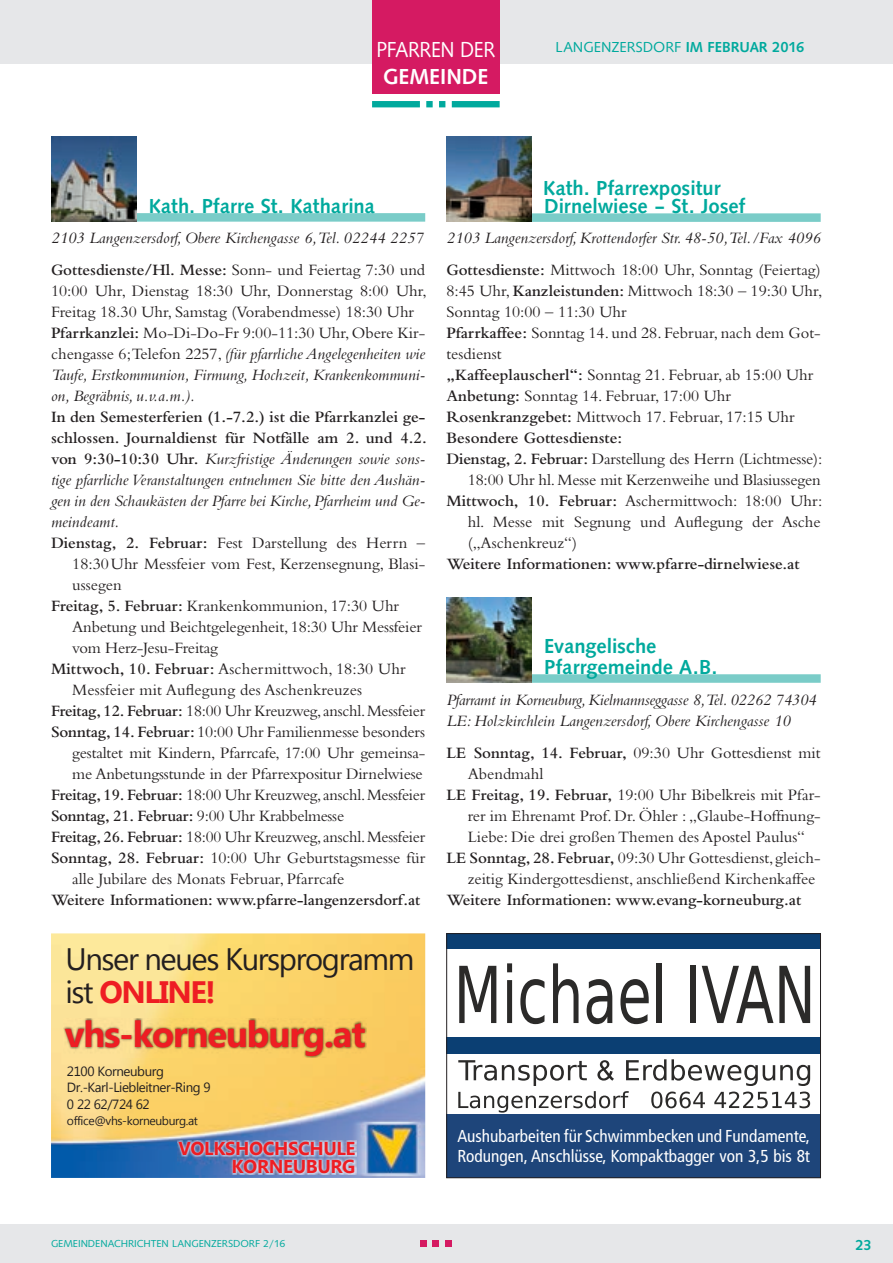
<style>
.page{position:relative;width:893px;height:1263px;background:#fff}
.page>*{position:absolute;margin:0;border:0;box-sizing:border-box;transform-origin:0 0}
.t1{font:700 36.3px "Microsoft Tai Le";letter-spacing:-.03em;color:#ee1d23}
.t2{font:30.9px/33.3px "Microsoft Tai Le";letter-spacing:-.045em;color:#231f20}
.LE_Kopfzeile{font:22.5px "Syntax";letter-spacing:-.015em;color:#fff;scale:.9 1}
.LE_Kopfzeile-2{font:700 22.5px "Syntax";color:#fff}
.LE_Spaltentitel{font:700 21px/18px "Syntax";color:#00a99d}
.t3{font:700 18.6px/18px "Microsoft Tai Le";letter-spacing:-.02em;color:#ee1d23;text-align:right}
.t4{font:condensed 17.25px/20.7px "Frutiger LT Std";color:#fff}
.LE_Fließtext{font:16.5px/21px "Bembo";color:#231f20;text-align:justify}
.LE_Fließtext-2{font:italic 16.5px/21px "Bembo";color:#231f20;text-align:justify}
.LE_Fließtext-3{font:600 16.5px "Bembo";color:#231f20}
.t5{font:15px "Syntax";color:#00a99d}
.t6{font:700 15px "Syntax";color:#00a99d}
.t7{font:13.35px/16.5px "Microsoft Tai Le";letter-spacing:-.03em;color:#231f20}
.t8{font:12.15px "Microsoft Tai Le";letter-spacing:-.03em;color:#231f20}
.t9{font:10.5px "Syntax";color:#00a99d}
.s1{font-weight:700}
.s2{font-weight:600}
.s3{font-weight:600;font-style:normal}
.s4{font-style:normal}
.s5{font-weight:400}
.s6{font-weight:700;color:#ee1d23}
</style>
<div class="page">
<div style="left:0;top:1225px;width:893px;height:38px;background:#e6e7e9"></div>
<div style="left:0;top:0;width:893px;height:64px;background:#e6e7e9"></div>
<div style="left:136px;top:213px;width:289px;height:9px;background:#7accc8"></div>
<div style="left:531px;top:213px;width:290px;height:9px;background:#7accc8"></div>
<div style="left:531px;top:674px;width:290px;height:9px;background:#7accc8"></div>
<img style="left:446px;top:597px;width:85px;height:85px">
<img style="left:51px;top:136px;width:85px;height:85px">
<img style="left:446px;top:136px;width:85px;height:85px">
<div style="left:420px;top:1240px;width:6px;height:7px;background:#d51a62"></div>
<div style="left:433px;top:1240px;width:6px;height:7px;background:#d51a62"></div>
<div style="left:445px;top:1240px;width:7px;height:7px;background:#d51a62"></div>
<div style="left:372px;top:0;width:128px;height:93px;background:#d51a62"></div>
<svg style="left:372px;top:101px;width:128px;height:6px"></svg>
<div style="left:446px;top:1114px;width:375px;height:64px;background:#1e457a"></div>
<svg style="left:459px;top:966px;width:37px;height:57px"></svg>
<svg style="left:507px;top:963px;width:5px;height:60px"></svg>
<svg style="left:520px;top:979px;width:24px;height:45px"></svg>
<svg style="left:553px;top:963px;width:25px;height:60px"></svg>
<svg style="left:587px;top:979px;width:25px;height:45px"></svg>
<svg style="left:620px;top:979px;width:29px;height:45px"></svg>
<div style="left:657px;top:963px;width:5px;height:60px;background:#2b2a29"></div>
<div style="left:690px;top:966px;width:6px;height:57px;background:#2b2a29"></div>
<svg style="left:702px;top:966px;width:71px;height:57px"></svg>
<svg style="left:779px;top:966px;width:31px;height:57px"></svg>
<div style="left:447px;top:1038px;width:374px;height:16px;background:#0b3f73"></div>
<div style="left:447px;top:933px;width:374px;height:16px;background:#0b3f73"></div>
<svg style="left:458px;top:1059px;width:352px;height:53px"></svg>
<div style="left:446px;top:933px;width:375px;height:245px;border:1px solid #231f20"></div>
<img style="left:51px;top:933px;width:374px;height:245px">
<img style="left:177px;top:1140px;width:179px;height:34px">
<img style="left:63px;top:1018px;width:303px;height:39px">
<p class="LE_Kopfzeile" style="left:376px;top:37px;width:134px">PFARREN DER</p>
<p class="LE_Kopfzeile-2" style="left:383px;top:64px;width:107px">GEMEINDE</p>
<p class="t5" style="left:556px;top:39px;width:250px">LANGENZERSDORF <span class="s1">IM FEBRUAR 2016</span></p>
<p class="LE_Spaltentitel" style="left:149px;top:197px;width:228px">Kath. Pfarre St. Katharina</p>
<p class="LE_Fließtext-2" style="left:51px;top:227px;width:374px">2103 Langenzersdorf, Obere Kirchengasse 6, Tel. 02244 2257</p>
<p class="LE_Fließtext" style="left:51px;top:259px;width:377px"><span class="s2">Gottesdienste/Hl. Messe:</span> Sonn- und Feiertag 7:30 und 10:00 Uhr, Dienstag 18:30 Uhr, Donnerstag 8:00 Uhr, Freitag 18.30 Uhr, Samstag (Vorabendmesse) 18:30 Uhr</p>
<p class="LE_Fließtext-2" style="left:51px;top:322px;width:376px"><span class="s3">Pfarrkanzlei:</span> <span class="s4">Mo-Di-Do-Fr 9:00-11:30 Uhr, Obere Kir&shy;chengasse 6;Telefon 2257,</span> (für pfarrliche Angelegenheiten wie Taufe, Erstkommunion, Firmung, Hochzeit, Krankenkommuni&shy;on, Begräbnis, u.v.a.m.).</p>
<p class="LE_Fließtext-2" style="left:51px;top:406px;width:377px"><span class="s3">In den Semesterferien (1.-7.2.) ist die Pfarrkanzlei ge&shy;schlossen. Journaldienst für Notfälle am 2. und 4.2. von 9:30-10:30 Uhr.</span> Kurzfristige Änderungen sowie sons&shy;tige pfarrliche Veranstaltungen entnehmen Sie bitte den Aushän&shy;gen in den Schaukästen der Pfarre bei Kirche, Pfarrheim und Ge&shy;meindeamt.</p>
<p class="LE_Fließtext" style="left:72px;top:532px;width:354px;text-indent:-21px"><span class="s2">Dienstag, 2. Februar:</span> Fest Darstellung des Herrn – 18:30Uhr Messfeier vom Fest, Kerzensegnung, Blasi&shy;ussegen</p>
<p class="LE_Fließtext" style="left:72px;top:595px;width:351px;text-align:left;text-indent:-21px"><span class="s2">Freitag, 5. Februar:</span> Krankenkommunion, 17:30 Uhr<br>Anbetung und Beichtgelegenheit, 18:30 Uhr Messfeier vom Herz-Jesu-Freitag</p>
<p class="LE_Fließtext" style="left:72px;top:658px;width:335px;text-indent:-21px"><span class="s2">Mittwoch, 10. Februar:</span> Aschermittwoch, 18:30 Uhr<br>Messfeier mit Auflegung des Aschenkreuzes</p>
<p class="LE_Fließtext" style="left:51px;top:700px;width:376px"><span class="s2">Freitag, 12. Februar:</span> 18:00 Uhr Kreuzweg, anschl. Messfeier</p>
<p class="LE_Fließtext" style="left:72px;top:721px;width:354px;text-indent:-21px"><span class="s2">Sonntag, 14. Februar:</span> 10:00 Uhr Familienmesse besonders gestaltet mit Kindern, Pfarrcafe, 17:00 Uhr gemeinsa&shy;me Anbetungsstunde in der Pfarrexpositur Dirnelwiese</p>
<p class="LE_Fließtext" style="left:51px;top:784px;width:376px"><span class="s2">Freitag, 19. Februar:</span> 18:00 Uhr Kreuzweg, anschl. Messfeier</p>
<p class="LE_Fließtext-3" style="left:51px;top:806px;width:295px">Sonntag, 21. Februar: <span class="s5">9:00 Uhr Krabbelmesse</span></p>
<p class="LE_Fließtext" style="left:51px;top:826px;width:376px"><span class="s2">Freitag, 26. Februar:</span> 18:00 Uhr Kreuzweg, anschl. Messfeier</p>
<p class="LE_Fließtext" style="left:72px;top:847px;width:354px;text-indent:-21px"><span class="s2">Sonntag, 28. Februar:</span> 10:00 Uhr Geburtstagsmesse für alle Jubilare des Monats Februar, Pfarrcafe</p>
<p class="LE_Fließtext-3" style="left:51px;top:890px;width:371px">Weitere Informationen: www.pfarre-langenzersdorf.at</p>
<p class="t2" style="left:65px;top:944px;width:350px">Unser neues Kursprogramm ist <span class="s6">ONLINE!</span></p>
<p class="t1" style="left:65px;top:1014px;width:302px">vhs-korneuburg.at</p>
<p class="t7" style="left:67px;top:1063px;width:145px">2100 Korneuburg<br>Dr.-Karl-Liebleitner-Ring 9<br>0 22 62/724 62</p>
<p class="t8" style="left:67px;top:1114px;width:133px">office@vhs-korneuburg.at</p>
<p class="t3" style="left:178px;top:1140px;width:179px">VOLKSHOCHSCHULE<br>KORNEUBURG</p>
<p class="LE_Spaltentitel" style="left:543px;top:179px;width:204px">Kath. Pfarrexpositur<br>Dirnelwiese – St. Josef</p>
<p class="LE_Fließtext-2" style="left:446px;top:227px;width:376px">2103 Langenzersdorf, Krottendorfer Str. 48-50, Tel./Fax 4096</p>
<p class="LE_Fließtext" style="left:446px;top:259px;width:377px"><span class="s2">Gottesdienste:</span> Mittwoch 18:00 Uhr, Sonntag (Feiertag)<br>8:45 Uhr, <span class="s2">Kanzleistunden:</span> Mittwoch 18:30 – 19:30 Uhr, Sonntag 10:00 – 11:30 Uhr</p>
<p class="LE_Fließtext" style="left:446px;top:322px;width:376px"><span class="s2">Pfarrkaffee:</span> Sonntag 14. und 28. Februar, nach dem Got&shy;tesdienst</p>
<p class="LE_Fließtext" style="left:446px;top:364px;width:368px"><span class="s2">„Kaffeeplauscherl“:</span> Sonntag 21. Februar, ab 15:00 Uhr</p>
<p class="LE_Fließtext" style="left:446px;top:385px;width:286px"><span class="s2">Anbetung:</span> Sonntag 14. Februar, 17:00 Uhr</p>
<p class="LE_Fließtext" style="left:446px;top:406px;width:350px"><span class="s2">Rosenkranzgebet:</span> Mittwoch 17. Februar, 17:15 Uhr</p>
<p class="LE_Fließtext-3" style="left:446px;top:428px;width:177px">Besondere Gottesdienste:</p>
<p class="LE_Fließtext" style="left:446px;top:448px;width:377px;text-align:right"><span class="s2">Dienstag, 2. Februar:</span> Darstellung des Herrn (Lichtmesse):<br>18:00 Uhr hl. Messe mit Kerzenweihe und Blasiussegen</p>
<p class="LE_Fließtext" style="left:468px;top:490px;width:356px;text-indent:-21px"><span class="s2">Mittwoch, 10. Februar:</span> Aschermittwoch: 18:00 Uhr: hl. Messe mit Segnung und Auflegung der Asche („Aschenkreuz“)</p>
<p class="LE_Fließtext-3" style="left:446px;top:554px;width:355px">Weitere Informationen: www.pfarre-dirnelwiese.at</p>
<p class="LE_Spaltentitel" style="left:544px;top:636px;width:175px;line-height:21px">Evangelische<br>Pfarrgemeinde A.B.</p>
<p class="LE_Fließtext-2" style="left:446px;top:689px;width:371px">Pfarramt in Korneuburg, Kielmannseggasse 8,Tel. 02262 74304</p>
<p class="LE_Fließtext-2" style="left:446px;top:710px;width:346px">LE: Holzkirchlein Langenzersdorf, Obere Kirchengasse 10</p>
<p class="LE_Fließtext" style="left:468px;top:742px;width:354px;text-indent:-21px"><span class="s2">LE Sonntag, 14. Februar,</span> 09:30 Uhr Gottesdienst mit<br>Abendmahl</p>
<p class="LE_Fließtext" style="left:468px;top:784px;width:354px;text-indent:-21px"><span class="s2">LE Freitag, 19. Februar,</span> 19:00 Uhr Bibelkreis mit Pfar&shy;rer im Ehrenamt Prof. Dr. Öhler : „Glaube-Hoffnung-Liebe: Die drei großen Themen des Apostel Paulus“</p>
<p class="LE_Fließtext" style="left:468px;top:847px;width:354px;text-indent:-21px"><span class="s2">LE Sonntag, 28. Februar,</span> 09:30 Uhr Gottesdienst, gleich&shy;zeitig Kindergottesdienst, anschließend Kirchenkaffee</p>
<p class="LE_Fließtext-3" style="left:446px;top:890px;width:356px">Weitere Informationen: www.evang-korneuburg.at</p>
<p class="t4" style="left:457px;top:1125px;width:354px">Aushubarbeiten für Schwimmbecken und Fundamente,<br>Rodungen, Anschlüsse, Kompaktbagger von 3,5 bis 8t</p>
<p class="t9" style="left:51px;top:1238px;width:236px">GEMEINDENACHRICHTEN LANGENZERSDORF 2/16</p>
<p class="t6" style="left:855px;top:1236px;width:18px">23</p>
</div>
